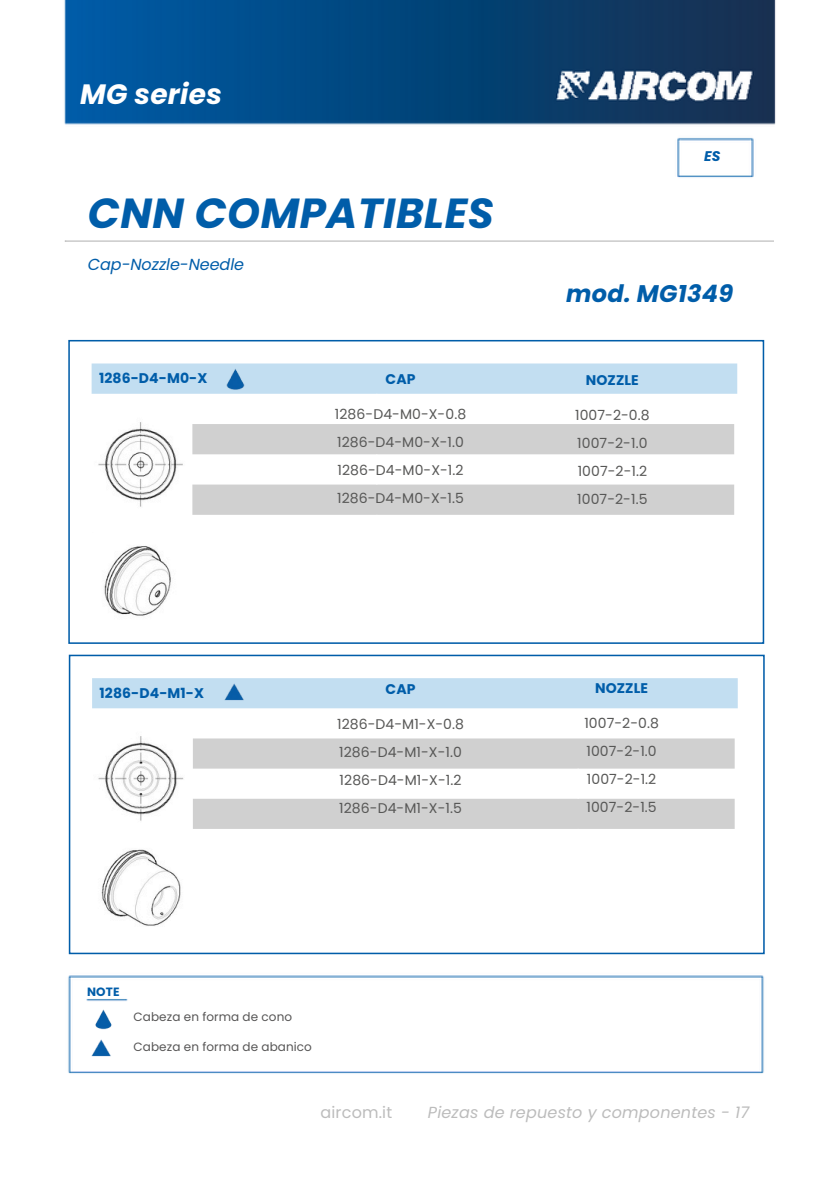
<style>
.page{position:relative;width:839px;height:1191px;background:#fff}
.page>*{position:absolute;margin:0;border:0;box-sizing:border-box;transform-origin:0 0}
.t1{font:italic 700 42px "Poppins";letter-spacing:.01em;color:#005da9}
.t2{font:italic 700 28px "Poppins";letter-spacing:.01em;color:#fff}
.t3{font:italic 700 24px "Poppins";letter-spacing:.01em;color:#005da9}
.t4{font:italic 16px "Poppins";letter-spacing:.015em;color:#bcbcbc}
.t5{font:italic 16px "Poppins";letter-spacing:-.005em;color:#005da9}
.t6{font:16px "Poppins";letter-spacing:.01em;color:#bcbcbc}
.t7{font:14px/28px "Poppins";letter-spacing:.005em;color:#575756}
.t8{font:700 14px "Poppins";letter-spacing:.01em;color:#005da9}
.t9{font:italic 700 14px "Poppins";color:#005da9}
.t10{font:12px "Poppins";letter-spacing:.005em;color:#575656}
.t11{font:700 12px "Poppins";color:#005da9}
</style>
<div class="page">
<img style="left:68px;top:975px;width:696px;height:99px">
<img style="left:64px;top:0;width:712px;height:178px">
<img style="left:92px;top:1008px;width:24px;height:24px">
<img style="left:91px;top:1038px;width:21px;height:21px">
<img style="left:98px;top:422px;width:85px;height:85px">
<img style="left:104px;top:546px;width:67px;height:70px">
<img style="left:98px;top:736px;width:86px;height:85px">
<img style="left:101px;top:849px;width:80px;height:77px">
<div style="left:68px;top:340px;width:696px;height:304px;border:2px solid #005da9"></div>
<div style="left:92px;top:364px;width:645px;height:30px;background:#c2def1"></div>
<svg style="left:192px;top:424px;width:542px;height:91px;fill:#d0d0d0"></svg>
<hr style="left:376px;top:454px;width:1px;height:31px;background:#fff">
<img style="left:223px;top:368px;width:25px;height:25px">
<div style="left:69px;top:655px;width:695px;height:299px;border:2px solid #005da9"></div>
<div style="left:92px;top:678px;width:645px;height:30px;background:#c2def1"></div>
<svg style="left:193px;top:738px;width:541px;height:91px;fill:#d0d0d0"></svg>
<hr style="left:577px;top:769px;width:1px;height:30px;background:#fff">
<img style="left:223px;top:682px;width:21px;height:21px">
<p class="t2" style="left:80px;top:75px;width:143px">MG series</p>
<p class="t1" style="left:88px;top:184px;width:407px">CNN COMPATIBLES</p>
<h6 class="t5" style="left:88px;top:253px;width:158px">Cap-Nozzle-Needle</h6>
<p class="t8" style="left:99px;top:368px;width:110px">1286-D4-M0-X</p>
<p class="t8" style="left:385px;top:369px;width:31px">CAP</p>
<p class="t7" style="left:335px;top:400px;width:133px">1286-D4-M0-X-0.8<br>1286-D4-M0-X-1.0<br>1286-D4-M0-X-1.2<br>1286-D4-M0-X-1.5</p>
<p class="t8" style="left:99px;top:683px;width:106px">1286-D4-M1-X</p>
<h6 class="t8" style="left:385px;top:679px;width:31px">CAP</h6>
<h6 class="t7" style="left:337px;top:710px;width:128px">1286-D4-M1-X-0.8<br>1286-D4-M1-X-1.0<br>1286-D4-M1-X-1.2<br>1286-D4-M1-X-1.5</h6>
<h5 class="t11" style="left:87px;top:984px;width:34px">NOTE</h5>
<p class="t10" style="left:134px;top:1008px;width:160px">Cabeza en forma de cono</p>
<p class="t10" style="left:134px;top:1038px;width:180px">Cabeza en forma de abanico</p>
<p class="t9" style="left:704px;top:146px;width:18px">ES</p>
<h6 class="t3" style="left:566px;top:277px;width:168px">mod. MG1349</h6>
<h6 class="t8" style="left:586px;top:370px;width:54px">NOZZLE</h6>
<h6 class="t7" style="left:575px;top:401px;width:76px">1007-2-0.8<br>1007-2-1.0<br>1007-2-1.2<br>1007-2-1.5</h6>
<p class="t8" style="left:595px;top:678px;width:54px">NOZZLE</p>
<p class="t7" style="left:584px;top:709px;width:76px">1007-2-0.8<br>1007-2-1.0<br>1007-2-1.2<br>1007-2-1.5</p>
<p class="t6" style="left:320px;top:1102px;width:73px">aircom.it</p>
<p class="t4" style="left:428px;top:1102px;width:323px">Piezas de repuesto y componentes - 17</p>
</div>
